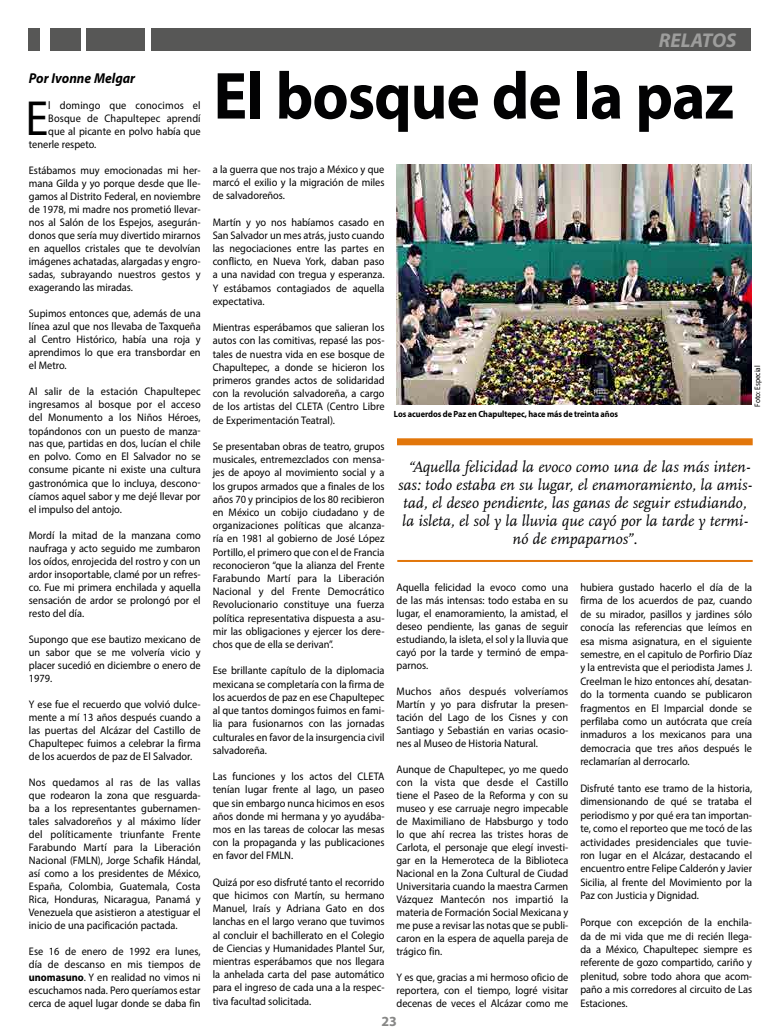
<style>
.page{position:relative;width:780px;height:1035px;background:#fff}
.page>*{position:absolute;margin:0;border:0;box-sizing:border-box;transform-origin:0 0}
.t1{font:700 67.1px "Myriad Pro";letter-spacing:-.015em;color:#020203;scale:.94 1}
.t2{font:49.6px "Myriad Pro";color:#000;scale:.94 1}
.t3{font:italic 700 20px "Myriad Pro";color:#9d9d9c}
.t4{font:italic 16px/18px "Scala";color:#020203;text-align:center}
.t5{font:italic 700 14.3px "Myriad Pro";color:#000;scale:.94 1}
.t6{font:700 14px "Myriad Pro";color:#878786}
.t7{font:11px/13px "Myriad Pro";color:#000;text-align:justify;scale:.94 1}
.t8{font:700 9px "Myriad Pro";color:#000;scale:.92 1}
.t9{font:8px "Myriad Pro";color:#000;scale:.92 1}
.s1{font-weight:700}
</style>
<div class="page">
<img style="left:396px;top:164px;width:355px;height:241px">
<div style="left:255px;top:28px;width:495px;height:23px;background:#575756"></div>
<div style="left:151px;top:28px;width:104px;height:23px;background:#575756"></div>
<div style="left:87px;top:28px;width:58px;height:23px;background:#575756"></div>
<div style="left:51px;top:28px;width:30px;height:23px;background:#575756"></div>
<div style="left:28px;top:28px;width:11px;height:23px;background:#575756"></div>
<div style="left:397px;top:438px;width:355px;height:7px;background:#e2760a"></div>
<hr style="left:397px;top:560px;width:355px;height:2px;background:#e2760a">
<h3 class="t5" style="left:29px;top:73px;width:115px">Por Ivonne Melgar</h3>
<h2 class="t2" style="left:25px;top:94px;width:26px">E</h2>
<p class="t7" style="left:48px;top:99px;width:164px">l domingo que conocimos el</p>
<p class="t7" style="left:48px;top:113px;width:164px">Bosque de Chapultepec aprendí</p>
<p class="t7" style="left:48px;top:126px;width:164px">que al picante en polvo había que</p>
<p class="t7" style="left:29px;top:139px;width:73px">tenerle respeto.</p>
<p class="t7" style="left:29px;top:165px;width:184px">Estábamos muy emocionadas mi her&shy;mana Gilda y yo porque desde que lle&shy;gamos al Distrito Federal, en noviembre de 1978, mi madre nos prometió llevar&shy;nos al Salón de los Espejos, asegurán&shy;donos que sería muy divertido mirarnos en aquellos cristales que te devolvían imágenes achatadas, alargadas y engro&shy;sadas, subrayando nuestros gestos y exagerando las miradas.</p>
<p class="t7" style="left:29px;top:308px;width:184px">Supimos entonces que, además de una línea azul que nos llevaba de Taxqueña al Centro Histórico, había una roja y aprendimos lo que era transbordar en el Metro.</p>
<p class="t7" style="left:29px;top:386px;width:184px">Al salir de la estación Chapultepec ingresamos al bosque por el acceso del Monumento a los Niños Héroes, topándonos con un puesto de manza&shy;nas que, partidas en dos, lucían el chile en polvo. Como en El Salvador no se consume picante ni existe una cultura gastronómica que lo incluya, descono&shy;cíamos aquel sabor y me dejé llevar por el impulso del antojo.</p>
<p class="t7" style="left:29px;top:529px;width:184px">Mordí la mitad de la manzana como naufraga y acto seguido me zumbaron los oídos, enrojecida del rostro y con un ardor insoportable, clamé por un refres&shy;co. Fue mi primera enchilada y aquella sensación de ardor se prolongó por el resto del día.</p>
<p class="t7" style="left:29px;top:633px;width:184px">Supongo que ese bautizo mexicano de un sabor que se me volvería vicio y placer sucedió en diciembre o enero de 1979.</p>
<p class="t7" style="left:29px;top:698px;width:184px">Y ese fue el recuerdo que volvió dulce&shy;mente a mí 13 años después cuando a las puertas del Alcázar del Castillo de Chapultepec fuimos a celebrar la firma de los acuerdos de paz de El Salvador.</p>
<p class="t7" style="left:29px;top:776px;width:184px">Nos quedamos al ras de las vallas que rodearon la zona que resguarda&shy;ba a los representantes gubernamen&shy;tales salvadoreños y al máximo líder del políticamente triunfante Frente Farabundo Martí para la Liberación Nacional (FMLN), Jorge Schafik Hándal, así como a los presidentes de México, España, Colombia, Guatemala, Costa Rica, Honduras, Nicaragua, Panamá y Venezuela que asistieron a atestiguar el inicio de una pacificación pactada.</p>
<p class="t7" style="left:29px;top:945px;width:184px">Ese 16 de enero de 1992 era lunes, día de descanso en mis tiempos de <span class="s1">unomasuno</span>. Y en realidad no vimos ni escuchamos nada. Pero queríamos estar cerca de aquel lugar donde se daba fin</p>
<h3 class="t3" style="left:658px;top:33px;width:79px">RELATOS</h3>
<h1 class="t1" style="left:213px;top:63px;width:555px">El bosque de la paz</h1>
<p class="t7" style="left:213px;top:163px;width:184px">a la guerra que nos trajo a México y que marcó el exilio y la migración de miles de salvadoreños.</p>
<p class="t7" style="left:213px;top:216px;width:184px">Martín y yo nos habíamos casado en San Salvador un mes atrás, justo cuando las negociaciones entre las partes en conflicto, en Nueva York, daban paso a una navidad con tregua y esperanza.<br>Y estábamos contagiados de aquella expectativa.</p>
<p class="t7" style="left:213px;top:321px;width:184px">Mientras esperábamos que salieran los autos con las comitivas, repasé las pos&shy;tales de nuestra vida en ese bosque de Chapultepec, a donde se hicieron los primeros grandes actos de solidaridad con la revolución salvadoreña, a cargo de los artistas del CLETA (Centro Libre de Experimentación Teatral).</p>
<p class="t7" style="left:213px;top:440px;width:184px">Se presentaban obras de teatro, grupos musicales, entremezclados con mensa&shy;jes de apoyo al movimiento social y a los grupos armados que a finales de los años 70 y principios de los 80 recibieron en México un cobijo ciudadano y de organizaciones políticas que alcanza&shy;ría en 1981 al gobierno de José López Portillo, el primero que con el de Francia reconocieron “que la alianza del Frente Farabundo Martí para la Liberación Nacional y del Frente Democrático Revolucionario constituye una fuerza política representativa dispuesta a asu&shy;mir las obligaciones y ejercer los dere&shy;chos que de ella se derivan”.</p>
<p class="t7" style="left:213px;top:664px;width:184px">Ese brillante capítulo de la diplomacia mexicana se completaría con la firma de los acuerdos de paz en ese Chapultepec al que tantos domingos fuimos en fami&shy;lia para fusionarnos con las jornadas culturales en favor de la insurgencia civil salvadoreña.</p>
<p class="t7" style="left:213px;top:770px;width:184px">Las funciones y los actos del CLETA tenían lugar frente al lago, un paseo que sin embargo nunca hicimos en esos años donde mi hermana y yo ayudába&shy;mos en las tareas de colocar las mesas con la propaganda y las publicaciones en favor del FMLN.</p>
<p class="t7" style="left:213px;top:876px;width:184px">Quizá por eso disfruté tanto el recorrido que hicimos con Martín, su hermano Manuel, Iraís y Adriana Gato en dos lanchas en el largo verano que tuvimos al concluir el bachillerato en el Colegio de Ciencias y Humanidades Plantel Sur, mientras esperábamos que nos llegara la anhelada carta del pase automático para el ingreso de cada una a la respec&shy;tiva facultad solicitada.</p>
<p class="t8" style="left:394px;top:410px;width:245px">Los acuerdos de Paz en Chapultepec, hace más de treinta años</p>
<p class="t9" style="left:753px;top:406px;width:46px;rotate:-90deg">Foto: Especial</p>
<p class="t4" style="left:398px;top:458px;width:355px">“Aquella felicidad la evoco como una de las más inten&shy;sas: todo estaba en su lugar, el enamoramiento, la amis&shy;tad, el deseo pendiente, las ganas de seguir estudiando, la isleta, el sol y la lluvia que cayó por la tarde y termi&shy;nó de empaparnos”.</p>
<p class="t7" style="left:396px;top:581px;width:184px">Aquella felicidad la evoco como una de las más intensas: todo estaba en su lugar, el enamoramiento, la amistad, el deseo pendiente, las ganas de seguir estudiando, la isleta, el sol y la lluvia que cayó por la tarde y terminó de empa&shy;parnos.</p>
<p class="t7" style="left:396px;top:685px;width:184px">Muchos años después volveríamos Martín y yo para disfrutar la presen&shy;tación del Lago de los Cisnes y con Santiago y Sebastián en varias ocasio&shy;nes al Museo de Historia Natural.</p>
<p class="t7" style="left:396px;top:763px;width:184px">Aunque de Chapultepec, yo me quedo con la vista que desde el Castillo tiene el Paseo de la Reforma y con su museo y ese carruaje negro impecable de Maximiliano de Habsburgo y todo lo que ahí recrea las tristes horas de Carlota, el personaje que elegí investi&shy;gar en la Hemeroteca de la Biblioteca Nacional en la Zona Cultural de Ciudad Universitaria cuando la maestra Carmen Vázquez Mantecón nos impartió la materia de Formación Social Mexicana y me puse a revisar las notas que se publi&shy;caron en la espera de aquella pareja de trágico fin.</p>
<p class="t7" style="left:396px;top:971px;width:184px">Y es que, gracias a mi hermoso oficio de reportera, con el tiempo, logré visitar decenas de veces el Alcázar como me</p>
<p class="t7" style="left:580px;top:581px;width:184px;line-height:13.4px">hubiera gustado hacerlo el día de la firma de los acuerdos de paz, cuando de su mirador, pasillos y jardines sólo conocía las referencias que leímos en esa misma asignatura, en el siguiente semestre, en el capitulo de Porfirio Díaz y la entrevista que el periodista James J.<br>Creelman le hizo entonces ahí, desatan&shy;do la tormenta cuando se publicaron fragmentos en El Imparcial donde se perfilaba como un autócrata que creía inmaduros a los mexicanos para una democracia que tres años después le reclamarían al derrocarlo.</p>
<p class="t7" style="left:580px;top:782px;width:184px;line-height:13.4px">Disfruté tanto ese tramo de la historia, dimensionando de qué se trataba el periodismo y por qué era tan importan&shy;te, como el reporteo que me tocó de las actividades presidenciales que tuvie&shy;ron lugar en el Alcázar, destacando el encuentro entre Felipe Calderón y Javier Sicilia, al frente del Movimiento por la Paz con Justicia y Dignidad.</p>
<p class="t7" style="left:580px;top:916px;width:184px;line-height:13.4px">Porque con excepción de la enchila&shy;da de mi vida que me di recién llega&shy;da a México, Chapultepec siempre es referente de gozo compartido, cariño y plenitud, sobre todo ahora que acom&shy;paño a mis corredores al circuito de Las Estaciones.</p>
<p class="t6" style="left:381px;top:1014px;width:17px">23</p>
</div>
